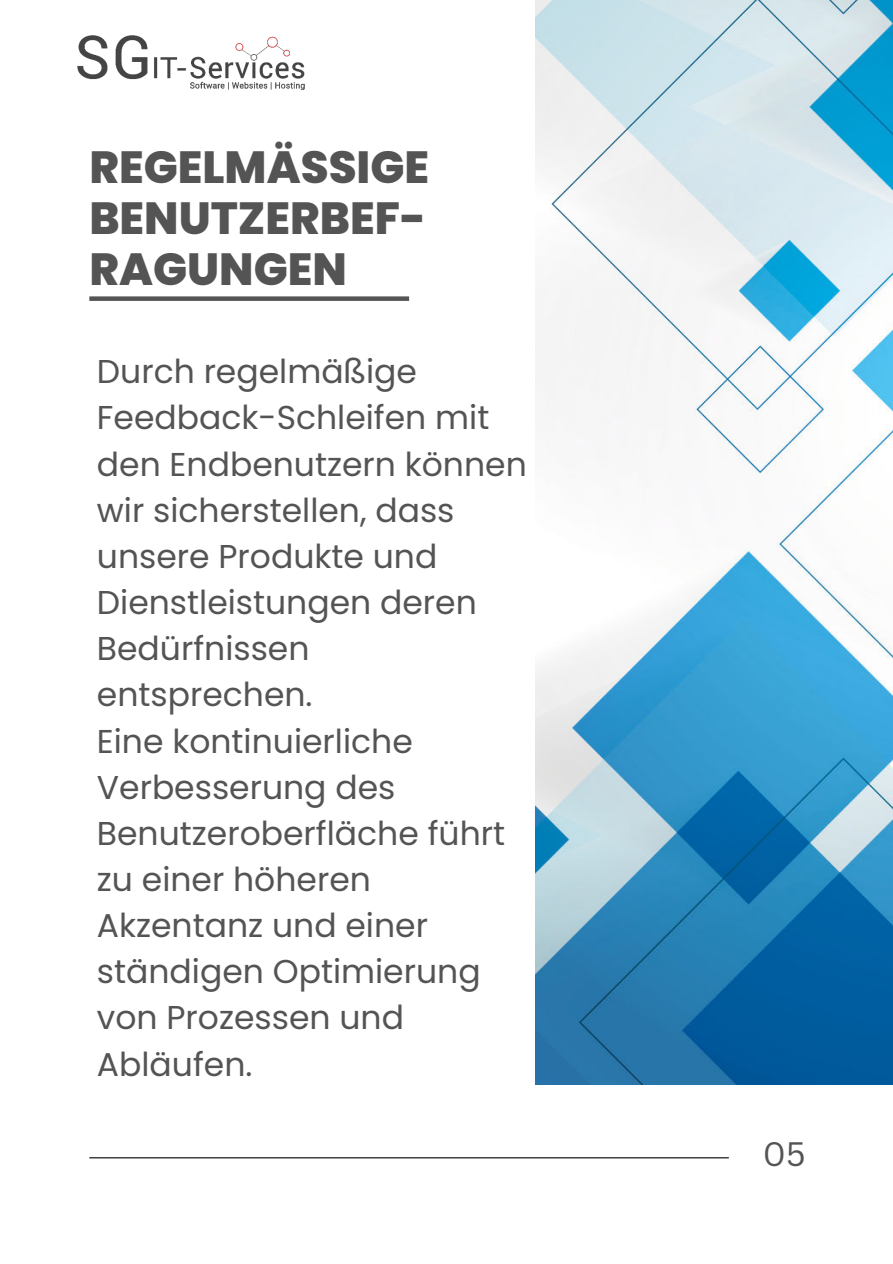
<style>
.page{position:relative;width:893px;height:1264px;background:#fff}
.page>*{position:absolute;margin:0;border:0;box-sizing:border-box;transform-origin:0 0}
.t1{font:800 45px/50.7px "Poppins";color:#545454;text-align:justify}
.t2{font:33px/46.2px "Poppins";color:#545454}
.t3{font:33px "Canva Sans";color:#545454}
</style>
<div class="page">
<hr style="left:89px;top:1157px;width:639px;height:1px;background:#000">
<div style="left:89px;top:296px;width:320px;height:5px;background:#545454"></div>
<img style="left:536px;top:0;width:356px;height:1084px">
<img style="left:77px;top:35px;width:228px;height:54px">
<h1 class="t1" style="left:89px;top:142px;width:341px">REGELMÄSSIGE BENUTZERBEF-RAGUNGEN</h1>
<p class="t2" style="left:97px;top:349px;width:431px">Durch regelmäßige<br>Feedback-Schleifen mit den Endbenutzern können wir sicherstellen, dass unsere Produkte und<br>Dienstleistungen deren<br>Bedürfnissen entsprechen.<br>Eine kontinuierliche<br>Verbesserung des<br>Benutzeroberfläche führt zu einer höheren<br>Akzentanz und einer ständigen Optimierung von Prozessen und<br>Abläufen.</p>
<p class="t3" style="left:762px;top:1134px;width:44px">05</p>
</div>
